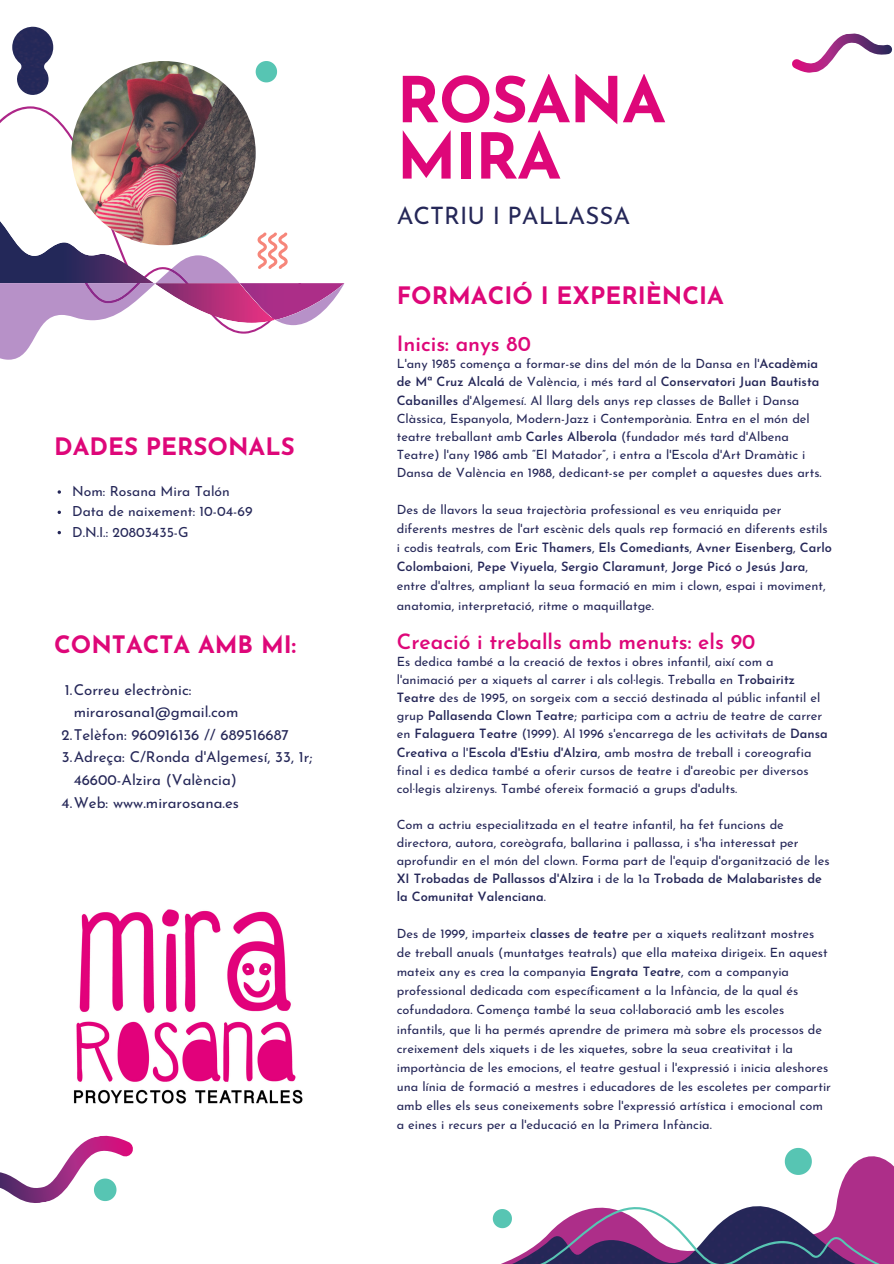
<style>
.page{position:relative;width:894px;height:1264px;background:#fff}
.page>*{position:absolute;margin:0;border:0;box-sizing:border-box;transform-origin:0 0}
.t1{font:700 63px "Josefin Sans";letter-spacing:-.02em;color:#de0779}
.t2{font:700 24px "Josefin Sans";color:#de0779}
.t3{font:24px "Josefin Sans";color:#252758}
.t4{font:600 21px "Josefin Sans";color:#de0779}
.t5{font:15px/22.5px "Josefin Sans";color:#252758}
.t6{font:13.95px "Josefin Sans";color:#252758}
.t7{font:12.75px/18px "Josefin Sans";color:#252758}
.s1{font-weight:600}
</style>
<div class="page">
<svg style="left:12px;top:27px;width:41px;height:68px"></svg>
<svg style="left:0;top:106px;width:256px;height:101px"></svg>
<svg style="left:0;top:207px;width:344px;height:153px"></svg>
<img style="left:71px;top:61px;width:184px;height:184px;border-radius:50%">
<svg style="left:255px;top:61px;width:22px;height:21px"></svg>
<svg style="left:793px;top:1156px;width:100px;height:49px"></svg>
<svg style="left:784px;top:1147px;width:27px;height:27px"></svg>
<svg style="left:492px;top:1205px;width:401px;height:58px"></svg>
<svg style="left:792px;top:33px;width:101px;height:40px"></svg>
<img style="left:73px;top:909px;width:230px;height:195px">
<svg style="left:0;top:1135px;width:133px;height:68px"></svg>
<svg style="left:58px;top:510px;width:3px;height:4px"></svg>
<p class="t2" style="left:54px;top:436px;width:242px">DADES PERSONALS</p>
<p class="t6" style="left:72px;top:485px;width:159px">Nom: Rosana Mira Talón</p>
<p class="t6" style="left:72px;top:506px;width:182px">Data de naixement: 10-04-69</p>
<p class="t6" style="left:72px;top:526px;width:118px">D.N.I.: 20803435-G</p>
<p class="t2" style="left:54px;top:634px;width:243px">CONTACTA AMB MI:</p>
<p class="t5" style="left:74px;top:680px;width:166px;text-indent:-9px">1.Correu electrònic: mirarosana1@gmail.com</p>
<p class="t5" style="left:61px;top:725px;width:229px">2.Telèfon: 960916136 // 689516687</p>
<p class="t5" style="left:74px;top:747px;width:240px;text-indent:-12px">3.Adreça: C/Ronda d'Algemesí, 33, 1r;<br>46600-Alzira (València)</p>
<p class="t5" style="left:62px;top:792px;width:179px">4.Web: www.mirarosana.es</p>
<p class="t1" style="left:396px;top:75px;width:270px">ROSANA</p>
<p class="t1" style="left:396px;top:131px;width:166px">MIRA</p>
<p class="t3" style="left:396px;top:206px;width:235px">ACTRIU I PALLASSA</p>
<p class="t2" style="left:396px;top:286px;width:328px">FORMACIÓ I EXPERIÈNCIA</p>
<p class="t4" style="left:396px;top:335px;width:135px">Inicis: anys 80</p>
<p class="t7" style="left:396px;top:356px;width:426px">L'any 1985 comença a formar-se dins del món de la Dansa en l'<span class="s1">Acadèmia de Mª Cruz Alcalá</span> de València, i més tard al <span class="s1">Conservatori Juan Bautista Cabanilles</span> d'Algemesí. Al llarg dels anys rep classes de Ballet i Dansa Clàssica, Espanyola, Modern-Jazz i Contemporània. Entra en el món del teatre treballant amb <span class="s1">Carles Alberola</span> (fundador més tard d'Albena Teatre) l'any 1986 amb “El Matador”, i entra a l'Escola d'Art Dramàtic i Dansa de València en 1988, dedicant-se per complet a aquestes dues arts.</p>
<p class="t7" style="left:396px;top:501px;width:436px;line-height:19.2px">Des de llavors la seua trajectòria professional es veu enriquida per diferents mestres de l'art escènic dels quals rep formació en diferents estils i codis teatrals, com <span class="s1">Eric Thamers</span>, <span class="s1">Els Comediants</span>, <span class="s1">Avner Eisenberg</span>, <span class="s1">Carlo Colombaioni</span>, <span class="s1">Pepe Viyuela</span>, <span class="s1">Sergio Claramunt</span>, <span class="s1">Jorge Picó</span> o <span class="s1">Jesús Jara</span>, entre d'altres, ampliant la seua formació en mim i clown, espai i moviment, anatomia, interpretació, ritme o maquillatge.</p>
<p class="t4" style="left:396px;top:633px;width:360px">Creació i treballs amb menuts: els 90</p>
<p class="t7" style="left:396px;top:654px;width:432px">Es dedica també a la creació de textos i obres infantil, així com a l'animació per a xiquets al carrer i als col·legis. Treballa en <span class="s1">Trobairitz Teatre</span> des de 1995, on sorgeix com a secció destinada al públic infantil el grup <span class="s1">Pallasenda Clown Teatre</span>; participa com a actriu de teatre de carrer en <span class="s1">Falaguera Teatre</span> (1999). Al 1996 s'encarrega de les activitats de <span class="s1">Dansa Creativa</span> a l'<span class="s1">Escola d'Estiu d'Alzira</span>, amb mostra de treball i coreografia final i es dedica també a oferir cursos de teatre i d'areobic per diversos col·legis alzirenys. També ofereix formació a grups d'adults.</p>
<p class="t7" style="left:396px;top:816px;width:434px">Com a actriu especialitzada en el teatre infantil, ha fet funcions de directora, autora, coreògrafa, ballarina i pallassa, i s'ha interessat per aprofundir en el món del clown. Forma part de l'equip d'organització de les <span class="s1">XI Trobadas de Pallassos d'Alzira</span> i de la 1a <span class="s1">Trobada de Malabaristes de la Comunitat Valenciana</span>.</p>
<p class="t7" style="left:396px;top:925px;width:435px;line-height:19.2px">Des de 1999, imparteix <span class="s1">classes de teatre</span> per a xiquets realitzant mostres de treball anuals (muntatges teatrals) que ella mateixa dirigeix. En aquest mateix any es crea la companyia <span class="s1">Engrata Teatre</span>, com a companyia professional dedicada com específicament a la Infància, de la qual és cofundadora. Comença també la seua col·laboració amb les escoles infantils, que li ha permés aprendre de primera mà sobre els processos de creixement dels xiquets i de les xiquetes, sobre la seua creativitat i la importància de les emocions, el teatre gestual i l'expressió i inicia aleshores una línia de formació a mestres i educadores de les escoletes per compartir amb elles els seus coneixements sobre l'expressió artística i emocional com a eines i recurs per a l'educació en la Primera Infància.</p>
</div>
